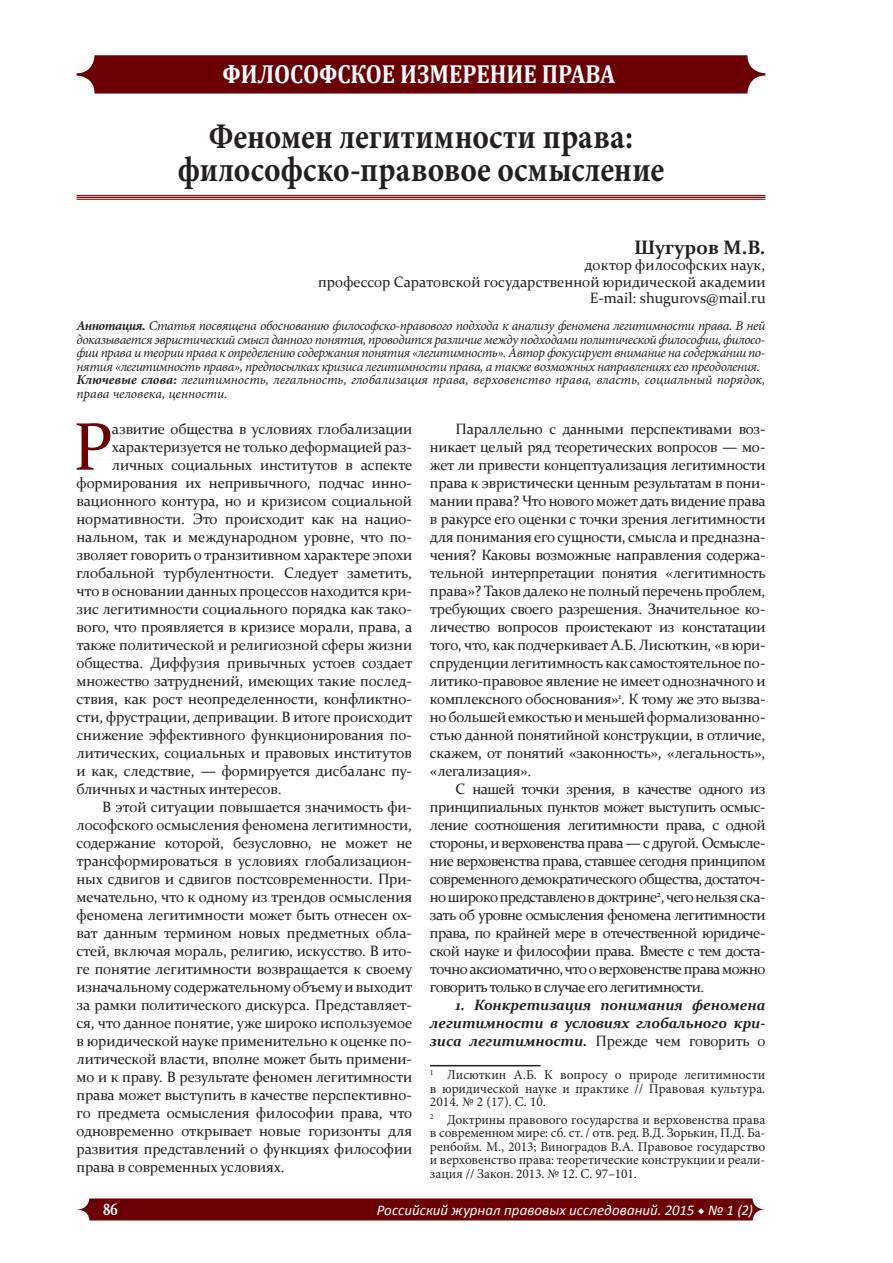
<style>
.page{position:relative;width:893px;height:1263px;background:#fff}
.page>*{position:absolute;margin:0;border:0;box-sizing:border-box;transform-origin:0 0}
.t1{font:67.65px "Constantia";color:#6b0004}
.Рубрика{font:700 35.7px/33px "Minion Pro";letter-spacing:.005em;color:#231f20;text-align:center;scale:.88 1}
.t2{font:700 26.25px "Cambria";color:#fff;scale:.88 1}
.t3{font:700 19.5px "Constantia";color:#231f20}
.t4{font:700 16.8px "Constantia";color:#fff;scale:.8 1}
.t5{font:15px/18px "Constantia";letter-spacing:-.01em;color:#231f20;text-align:justify}
.t6{font:italic 700 15px/18px "Constantia";letter-spacing:-.01em;color:#231f20;text-align:justify}
.t7{font:italic 14.85px "Calibri";letter-spacing:.005em;color:#fff}
.t8{font:italic 13.5px/13.5px "Minion Pro";letter-spacing:-.01em;color:#231f20;text-align:justify}
.t9{font:13.5px/13.5px "Minion Pro";color:#231f20;text-align:justify}
.s1{font-weight:700}
.s2{font-weight:400;font-style:normal}
.s3{font-family:"Minion Pro";font-weight:700;font-style:normal}
</style>
<div class="page">
<svg style="left:77px;top:1198px;width:688px;height:22px;background:#720c10"></svg>
<div style="left:77px;top:55px;width:688px;height:39px;background:#6b0004;border-radius:18px"></div>
<hr style="left:77px;top:199px;width:688px;height:1px;background:#6b0004">
<hr style="left:77px;top:197px;width:688px;height:1px;background:#6b0004">
<hr style="left:77px;top:195px;width:688px;height:1px;background:#6b0004">
<hr style="left:430px;top:1065px;width:110px;height:1px;background:#231f20">
<p class="t2" style="left:222px;top:56px;width:448px">ФИЛОСОФСКОЕ ИЗМЕРЕНИЕ ПРАВА</p>
<p class="Рубрика" style="left:178px;top:120px;width:554px">Феномен легитимности права: философско-правовое осмысление</p>
<p class="t3" style="left:634px;top:233px;width:133px">Шугуров М.В.</p>
<p class="t5" style="left:318px;top:256px;width:449px;line-height:16.5px;text-align:right">доктор философских наук,<br>профессор Саратовской государственной юридической академии</p>
<p class="t5" style="left:590px;top:288px;width:177px">E-mail: shugurovs@mail.ru</p>
<p class="t8" style="left:77px;top:319px;width:690px"><span class="s1">Аннотация.</span> Статья посвящена обоснованию философско-правового подхода к анализу феномена легитимности права. В ней доказывается эвристический смысл данного понятия, проводится различие между подходами политической философии, филосо&shy;фии права и теории права к определению содержания понятия «легитимность». Автор фокусирует внимание на содержании по&shy;нятия «легитимность права», предпосылках кризиса легитимности права, а также возможных направлениях его преодоления.</p>
<p class="t8" style="left:77px;top:373px;width:690px"><span class="s1">Ключевые слова:</span> легитимность, легальность, глобализация права, верховенство права, власть, социальный порядок, права человека, ценности.</p>
<p class="t1" style="left:73px;top:401px;width:41px">Р</p>
<p class="t5" style="left:112px;top:419px;width:302px">азвитие общества в условиях глобализации</p>
<p class="t5" style="left:430px;top:419px;width:337px;text-indent:26px">Параллельно с данными перспективами воз&shy;никает целый ряд теоретических вопросов — мо&shy;жет ли привести концептуализация легитимности права к эвристически ценным результатам в пони&shy;мании права? Что нового может дать видение права в ракурсе его оценки с точки зрения легитимности для понимания его сущности, смысла и предназна&shy;чения? Каковы возможные направления содержа&shy;тельной интерпретации понятия «легитимность права»? Таков далеко не полный перечень проблем, требующих своего разрешения. Значительное ко&shy;личество вопросов проистекают из констатации того, что, как подчеркивает А.Б. Лисюткин, «в юри&shy;спруденции легитимность как самостоятельное по&shy;литико-правовое явление не имеет однозначного и комплексного обоснования»<sup>1</sup>. К тому же это вызва&shy;но большей емкостью и меньшей формализованно&shy;стью данной понятийной конструкции, в отличие, скажем, от понятий «законность», «легальность», «легализация».</p>
<p class="t5" style="left:430px;top:779px;width:337px;text-indent:26px">С нашей точки зрения, в качестве одного из принципиальных пунктов может выступить осмыс&shy;ление соотношения легитимности права, с одной стороны, и верховенства права — с другой. Осмысле&shy;ние верховенства права, ставшее сегодня принципом современного демократического общества, достаточ&shy;но широко представлено в доктрине<sup>2</sup>, чего нельзя ска&shy;зать об уровне осмысления феномена легитимности права, по крайней мере в отечественной юридиче&shy;ской науке и философии права. Вместе с тем доста&shy;точно аксиоматично, что о верховенстве права можно говорить только в случае его легитимности.</p>
<p class="t6" style="left:430px;top:995px;width:337px;text-indent:26px">1. Конкретизация понимания феномена легитимности в условиях глобального кри&shy;зиса легитимности. <span class="s2">Прежде чем говорить о</span></p>
<p class="t9" style="left:430px;top:1068px;width:337px"><sup>1</sup> Лисюткин А.Б. К вопросу о природе легитимности в юридической науке и практике // Правовая культура.<br>2014. № 2 (17). С. 10.</p>
<p class="t9" style="left:430px;top:1113px;width:337px"><sup>2</sup> Доктрины правового государства и верховенства права в современном мире: сб. ст. / отв. ред. В.Д. Зорькин, П.Д. Ба&shy;ренбойм. М., 2013; Виноградов В.А. Правовое государство и верховенство права: теоретические конструкции и реали&shy;зация // Закон. 2013. № 12. С. 97–101.</p>
<p class="t5" style="left:112px;top:437px;width:301px">характеризуется не только деформацией раз-</p>
<p class="t5" style="left:112px;top:455px;width:302px">личных социальных институтов в аспекте</p>
<p class="t5" style="left:77px;top:473px;width:337px">формирования их непривычного, подчас инно-</p>
<p class="t5" style="left:77px;top:491px;width:337px">вационного контура, но и кризисом социальной</p>
<p class="t5" style="left:77px;top:509px;width:337px">нормативности. Это происходит как на нацио-</p>
<p class="t5" style="left:77px;top:527px;width:337px">нальном, так и международном уровне, что по-</p>
<p class="t5" style="left:77px;top:545px;width:337px">зволяет говорить о транзитивном характере эпохи</p>
<p class="t5" style="left:77px;top:563px;width:337px">глобальной турбулентности. Следует заметить,</p>
<p class="t5" style="left:77px;top:581px;width:337px">что в основании данных процессов находится кри-</p>
<p class="t5" style="left:77px;top:599px;width:337px">зис легитимности социального порядка как тако-</p>
<p class="t5" style="left:77px;top:617px;width:337px">вого, что проявляется в кризисе морали, права, а</p>
<p class="t5" style="left:77px;top:635px;width:337px">также политической и религиозной сферы жизни</p>
<p class="t5" style="left:77px;top:653px;width:337px">общества. Диффузия привычных устоев создает</p>
<p class="t5" style="left:77px;top:671px;width:337px">множество затруднений, имеющих такие послед-</p>
<p class="t5" style="left:77px;top:689px;width:337px">ствия, как рост неопределенности, конфликтно-</p>
<p class="t5" style="left:77px;top:707px;width:337px">сти, фрустрации, депривации. В итоге происходит</p>
<p class="t5" style="left:77px;top:725px;width:337px">снижение эффективного функционирования по-</p>
<p class="t5" style="left:77px;top:743px;width:337px">литических, социальных и правовых институтов</p>
<p class="t5" style="left:77px;top:761px;width:337px">и как, следствие, — формируется дисбаланс пу-</p>
<p class="t5" style="left:77px;top:779px;width:207px">бличных и частных интересов.</p>
<p class="t5" style="left:77px;top:797px;width:337px;text-indent:26px">В этой ситуации повышается значимость фи&shy;лософского осмысления феномена легитимности, содержание которой, безусловно, не может не трансформироваться в условиях глобализацион&shy;ных сдвигов и сдвигов постсовременности. При&shy;мечательно, что к одному из трендов осмысления феномена легитимности может быть отнесен ох&shy;ват данным термином новых предметных обла&shy;стей, включая мораль, религию, искусство. В ито&shy;ге понятие легитимности возвращается к своему изначальному содержательному объему и выходит за рамки политического дискурса. Представляет&shy;ся, что данное понятие, уже широко используемое в юридической науке применительно к оценке по&shy;литической власти, вполне может быть примени&shy;мо и к праву. В результате феномен легитимности права может выступить в качестве перспективно&shy;го предмета осмысления философии права, что одновременно открывает новые горизонты для развития представлений о функциях философии права в современных условиях.</p>
<p class="t4" style="left:103px;top:1197px;width:20px">86</p>
<p class="t7" style="left:377px;top:1200px;width:378px">Российский журнал правовых исследований. 2015 <span class="s3">◆</span> № 1 (2)</p>
</div>
